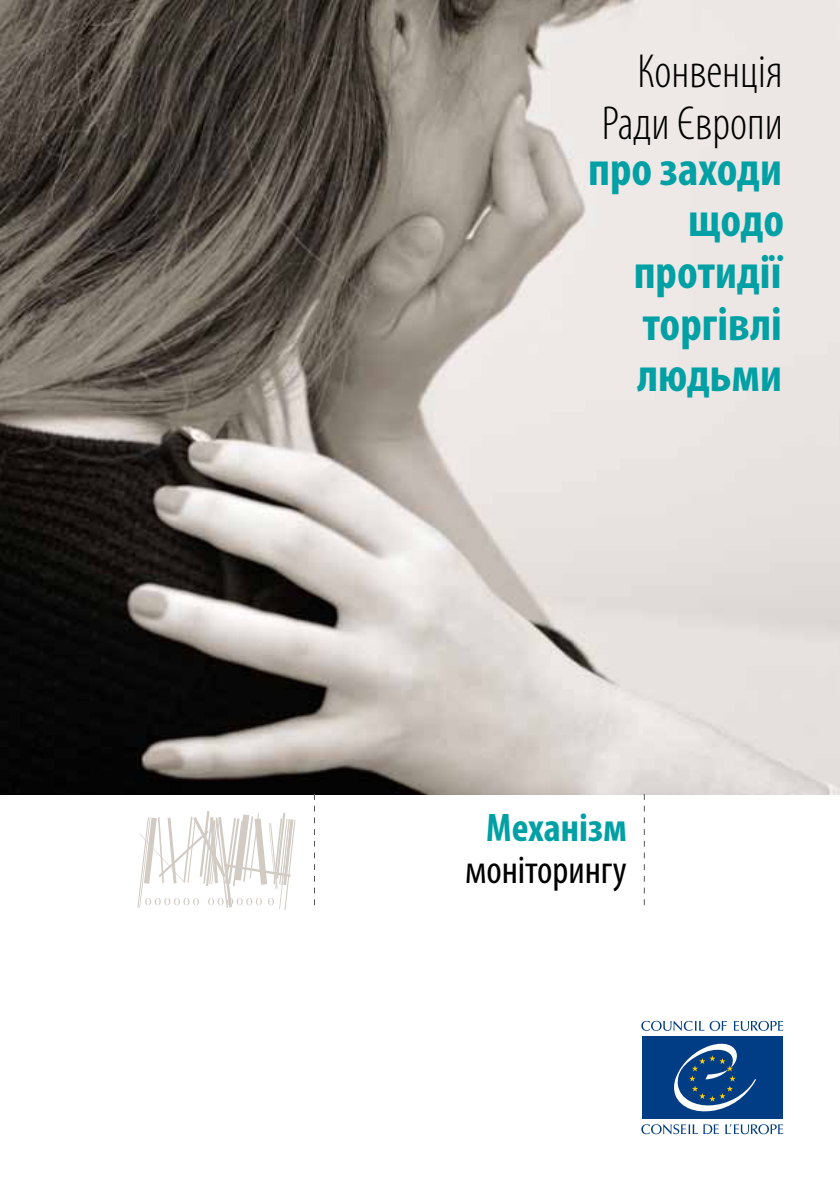
<style>
.page{position:relative;width:840px;height:1191px;background:#fff}
.page>*{position:absolute;margin:0;border:0;box-sizing:border-box;transform-origin:0 0}
.t1{font:700 condensed 48px/51.6px "Myriad Pro";color:#00a0a5;text-align:right}
.t2{font:300 condensed 48px/51.6px "Myriad Pro";color:#000;text-align:right}
.t3{font:condensed 40px "Myriad Pro";color:#000}
.t4{font:700 condensed 40px "Myriad Pro";color:#00a0a5}
</style>
<div class="page">
<img style="left:0;top:0;width:839px;height:794px">
<svg style="left:733px;top:1020px;width:49px;height:10px"></svg>
<svg style="left:641px;top:1020px;width:85px;height:10px"></svg>
<svg style="left:725px;top:1124px;width:57px;height:10px"></svg>
<svg style="left:703px;top:1124px;width:15px;height:10px"></svg>
<svg style="left:641px;top:1124px;width:56px;height:10px"></svg>
<div style="left:641px;top:1036px;width:141px;height:82px;background:#003d85"></div>
<svg style="left:674px;top:1043px;width:82px;height:68px"></svg>
<svg style="left:137px;top:811px;width:158px;height:99px"></svg>
<svg style="left:643px;top:794px;width:1px;height:111px"></svg>
<svg style="left:314px;top:794px;width:1px;height:111px"></svg>
<p class="t2" style="left:601px;top:45px;width:182px">Конвенція<br>Ради Європи</p>
<p class="t1" style="left:588px;top:142px;width:197px">про заходи щодо протидії торгівлі людьми</p>
<p class="t4" style="left:486px;top:802px;width:142px">Механізм</p>
<p class="t3" style="left:465px;top:845px;width:163px">моніторингу</p>
</div>
